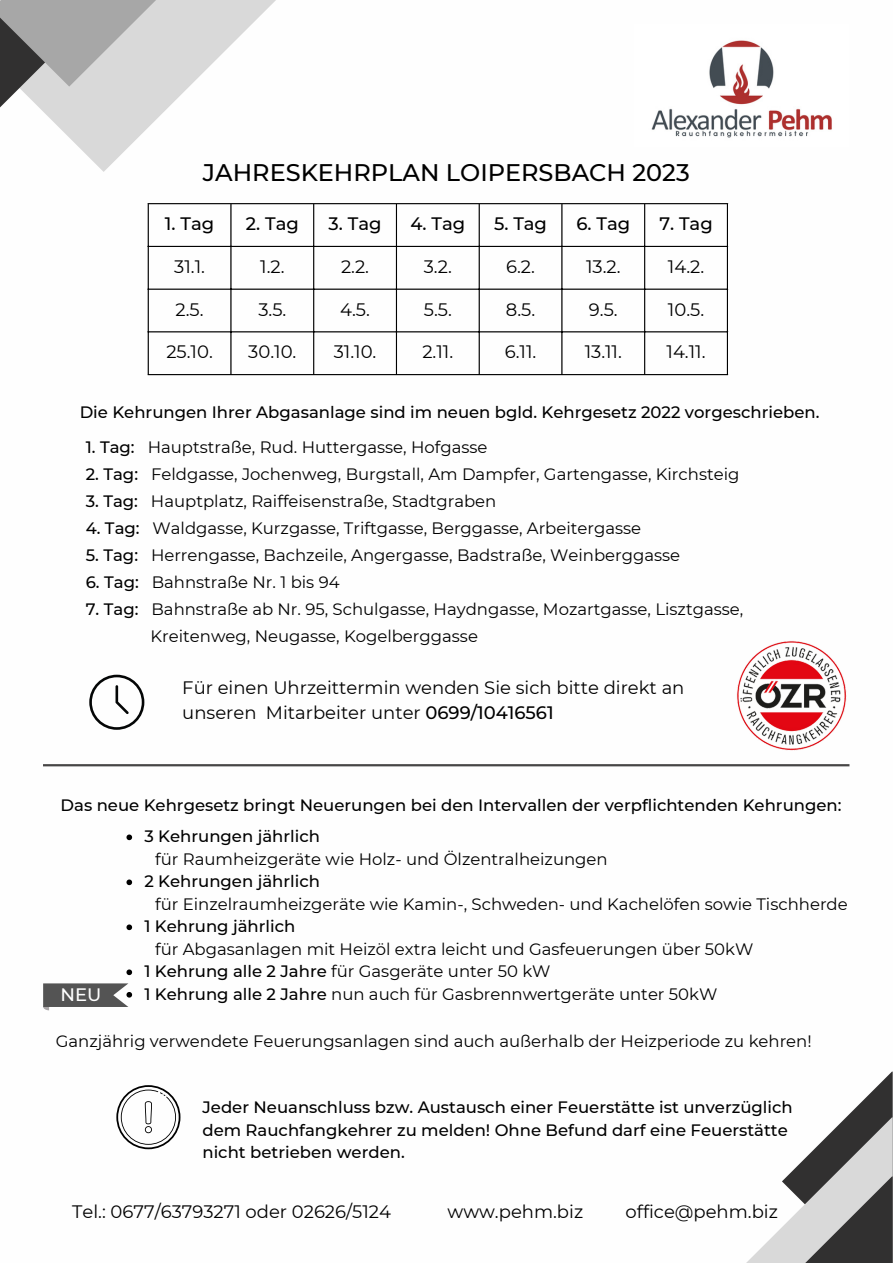
<style>
.page{position:relative;width:893px;height:1264px;background:#fff}
.page>*{position:absolute;margin:0;border:0;box-sizing:border-box;transform-origin:0 0}
.t1{font:500 24px "Montserrat";color:#000}
.t2{font:18px/24.8px "Montserrat";color:#000}
.t3{font:500 18px "Montserrat";color:#000}
.t4{font:500 18px "Montserrat";color:#fefefe}
.t5{font:16.5px "Montserrat";color:#000}
.t6{font:500 16.5px "Montserrat";color:#000}
.s1{font-weight:500}
</style>
<div class="page">
<svg style="left:70px;top:0;width:206px;height:172px"></svg>
<svg style="left:0;top:0;width:173px;height:138px;background:#bfbfbf"></svg>
<svg style="left:747px;top:1071px;width:145px;height:191px"></svg>
<img style="left:651px;top:40px;width:181px;height:98px">
<svg style="left:89px;top:674px;width:55px;height:55px"></svg>
<hr style="left:43px;top:764px;width:806px;height:2px;background:#474646">
<svg style="left:116px;top:1085px;width:64px;height:64px"></svg>
<img style="left:737px;top:641px;width:110px;height:110px">
<hr style="left:148px;top:204px;width:1px;height:170px;background:#000">
<hr style="left:230px;top:204px;width:1px;height:170px;background:#000">
<hr style="left:313px;top:204px;width:1px;height:170px;background:#000">
<hr style="left:396px;top:204px;width:1px;height:170px;background:#000">
<hr style="left:478px;top:204px;width:1px;height:170px;background:#000">
<hr style="left:561px;top:204px;width:1px;height:170px;background:#000">
<hr style="left:644px;top:204px;width:1px;height:170px;background:#000">
<hr style="left:726px;top:204px;width:2px;height:170px;background:#000">
<hr style="left:148px;top:203px;width:580px;height:1px;background:#000">
<hr style="left:148px;top:246px;width:580px;height:1px;background:#000">
<hr style="left:148px;top:288px;width:580px;height:2px;background:#000">
<hr style="left:148px;top:331px;width:580px;height:1px;background:#000">
<hr style="left:148px;top:374px;width:580px;height:1px;background:#000">
<svg style="left:126px;top:834px;width:6px;height:6px"></svg>
<svg style="left:126px;top:879px;width:6px;height:6px"></svg>
<svg style="left:126px;top:924px;width:6px;height:6px"></svg>
<svg style="left:126px;top:969px;width:6px;height:6px"></svg>
<svg style="left:43px;top:983px;width:89px;height:27px"></svg>
<p class="t1" style="left:203px;top:158px;width:488px">JAHRESKEHRPLAN LOIPERSBACH 2023</p>
<p class="t3" style="left:165px;top:213px;width:51px">1. Tag</p>
<p class="t3" style="left:246px;top:213px;width:54px">2. Tag</p>
<p class="t3" style="left:328px;top:213px;width:54px">3. Tag</p>
<p class="t3" style="left:410px;top:213px;width:56px">4. Tag</p>
<p class="t3" style="left:494px;top:213px;width:54px">5. Tag</p>
<p class="t3" style="left:576px;top:213px;width:55px">6. Tag</p>
<p class="t3" style="left:659px;top:213px;width:55px">7. Tag</p>
<p class="t2" style="left:174px;top:254px;width:32px">31.1.</p>
<p class="t2" style="left:260px;top:254px;width:26px">1.2.</p>
<p class="t2" style="left:341px;top:254px;width:30px">2.2.</p>
<p class="t2" style="left:424px;top:254px;width:29px">3.2.</p>
<p class="t2" style="left:506px;top:254px;width:30px">6.2.</p>
<p class="t2" style="left:586px;top:254px;width:36px">13.2.</p>
<p class="t2" style="left:668px;top:254px;width:38px">14.2.</p>
<p class="t2" style="left:175px;top:297px;width:30px">2.5.</p>
<p class="t2" style="left:258px;top:297px;width:29px">3.5.</p>
<p class="t2" style="left:340px;top:297px;width:31px">4.5.</p>
<p class="t2" style="left:424px;top:297px;width:29px">5.5.</p>
<p class="t2" style="left:506px;top:297px;width:31px">8.5.</p>
<p class="t2" style="left:589px;top:297px;width:30px">9.5.</p>
<p class="t2" style="left:668px;top:297px;width:38px">10.5.</p>
<p class="t2" style="left:166px;top:339px;width:48px">25.10.</p>
<p class="t2" style="left:248px;top:339px;width:50px">30.10.</p>
<p class="t2" style="left:334px;top:339px;width:44px">31.10.</p>
<p class="t2" style="left:422px;top:339px;width:32px">2.11.</p>
<p class="t2" style="left:504px;top:339px;width:33px">6.11.</p>
<p class="t2" style="left:584px;top:339px;width:39px">13.11.</p>
<p class="t2" style="left:666px;top:339px;width:40px">14.11.</p>
<p class="t6" style="left:80px;top:402px;width:741px">Die Kehrungen Ihrer Abgasanlage sind im neuen bgld. Kehrgesetz 2022 vorgeschrieben.</p>
<p class="t5" style="left:86px;top:437px;width:403px"><span class="s1">1. Tag:</span> Hauptstraße, Rud. Huttergasse, Hofgasse</p>
<p class="t5" style="left:86px;top:464px;width:655px"><span class="s1">2. Tag:</span> Feldgasse, Jochenweg, Burgstall, Am Dampfer, Gartengasse, Kirchsteig</p>
<p class="t5" style="left:86px;top:491px;width:412px"><span class="s1">3. Tag:</span> Hauptplatz, Raiffeisenstraße, Stadtgraben</p>
<p class="t5" style="left:86px;top:518px;width:557px"><span class="s1">4. Tag:</span> Waldgasse, Kurzgasse, Triftgasse, Berggasse, Arbeitergasse</p>
<p class="t5" style="left:86px;top:545px;width:596px"><span class="s1">5. Tag:</span> Herrengasse, Bachzeile, Angergasse, Badstraße, Weinberggasse</p>
<p class="t5" style="left:86px;top:572px;width:255px"><span class="s1">6. Tag:</span> Bahnstraße Nr. 1 bis 94</p>
<p class="t5" style="left:86px;top:599px;width:659px"><span class="s1">7. Tag:</span> Bahnstraße ab Nr. 95, Schulgasse, Haydngasse, Mozartgasse, Lisztgasse,</p>
<p class="t5" style="left:150px;top:626px;width:329px">Kreitenweg, Neugasse, Kogelberggasse</p>
<p class="t2" style="left:182px;top:675px;width:503px">Für einen Uhrzeittermin wenden Sie sich bitte direkt an unseren Mitarbeiter unter <span class="s1">0699/10416561</span></p>
<p class="t6" style="left:61px;top:794px;width:782px">Das neue Kehrgesetz bringt Neuerungen bei den Intervallen der verpflichtenden Kehrungen:</p>
<p class="t6" style="left:144px;top:826px;width:177px">3 Kehrungen jährlich</p>
<p class="t6" style="left:144px;top:871px;width:177px">2 Kehrungen jährlich</p>
<p class="t6" style="left:144px;top:916px;width:152px">1 Kehrung jährlich</p>
<p class="t5" style="left:144px;top:961px;width:407px"><span class="s1">1 Kehrung alle 2 Jahre</span> für Gasgeräte unter 50 kW</p>
<p class="t5" style="left:144px;top:983px;width:574px"><span class="s1">1 Kehrung alle 2 Jahre</span> nun auch für Gasbrennwertgeräte unter 50kW</p>
<p class="t5" style="left:155px;top:849px;width:454px">für Raumheizgeräte wie Holz- und Ölzentralheizungen</p>
<p class="t5" style="left:155px;top:893px;width:694px">für Einzelraumheizgeräte wie Kamin-, Schweden- und Kachelöfen sowie Tischherde</p>
<p class="t5" style="left:155px;top:938px;width:599px">für Abgasanlagen mit Heizöl extra leicht und Gasfeuerungen über 50kW</p>
<p class="t4" style="left:61px;top:983px;width:42px">NEU</p>
<p class="t5" style="left:56px;top:1030px;width:757px">Ganzjährig verwendete Feuerungsanlagen sind auch außerhalb der Heizperiode zu kehren!</p>
<p class="t6" style="left:202px;top:1097px;width:591px">Jeder Neuanschluss bzw. Austausch einer Feuerstätte ist unverzüglich</p>
<p class="t6" style="left:202px;top:1119px;width:587px">dem Rauchfangkehrer zu melden! Ohne Befund darf eine Feuerstätte</p>
<p class="t6" style="left:202px;top:1141px;width:204px">nicht betrieben werden.</p>
<p class="t2" style="left:72px;top:1198px;width:320px">Tel.: 0677/63793271 oder 02626/5124</p>
<p class="t2" style="left:447px;top:1198px;width:137px">www.pehm.biz</p>
<p class="t2" style="left:625px;top:1198px;width:154px">office@pehm.biz</p>
</div>
